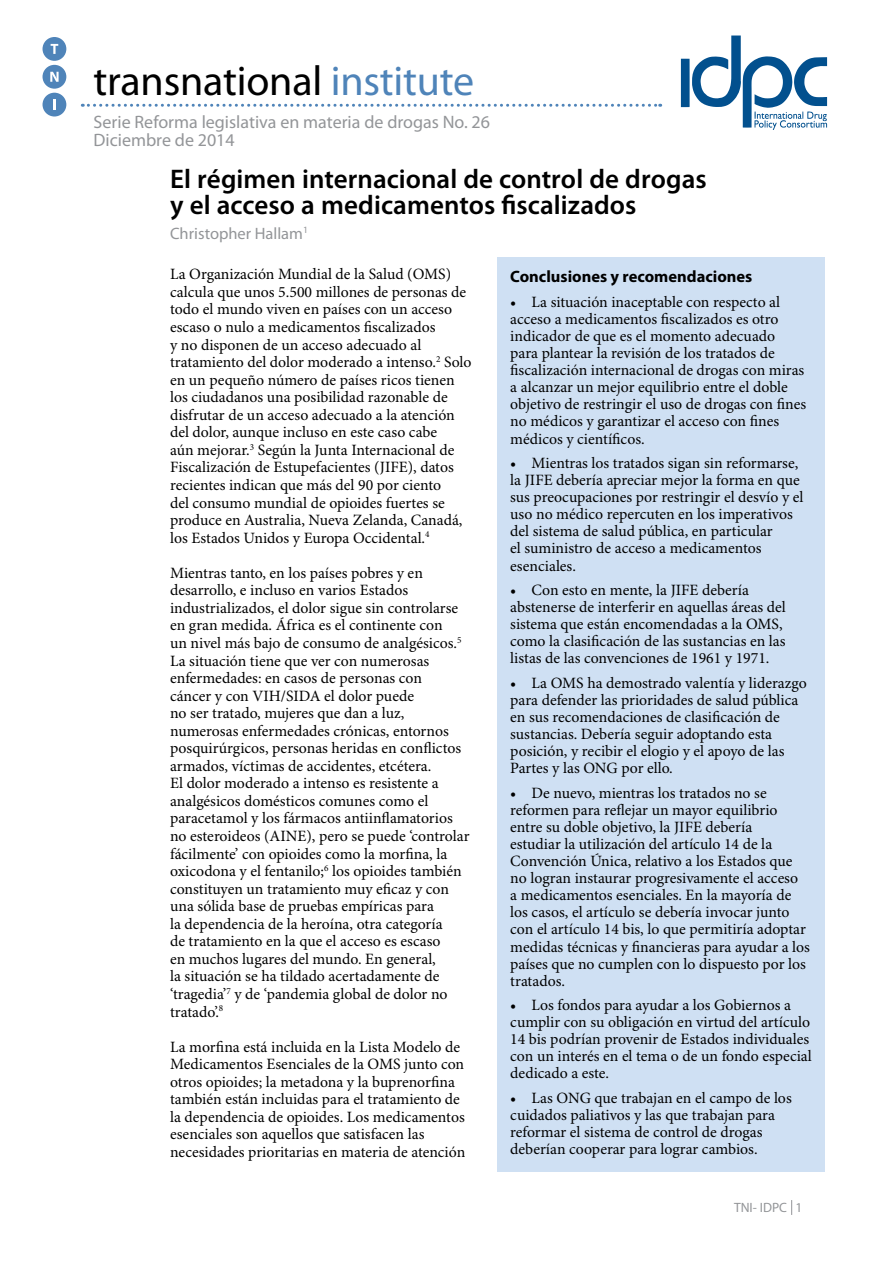
<style>
.page{position:relative;width:893px;height:1263px;background:#fff}
.page>*{position:absolute;margin:0;border:0;box-sizing:border-box;transform-origin:0 0}
.t1{font:42px "Myriad Pro";letter-spacing:-.005em;color:#000}
.t2{font:600 27px/25.5px "Myriad Pro";color:#000}
.t3{font:18px/18px "Myriad Pro";color:#939598}
.t4{font:700 16.5px "Myriad Pro";color:#000}
.t5{font:16.5px "Myriad Pro";color:#939598}
.t6{font:15.75px/17.5px "Minion Pro";color:#000}
.t7{font:13.5px "Myriad Pro";color:#939598}
.s1{color:#4f84b9}
</style>
<div class="page">
<div style="left:43px;top:37px;width:23px;height:24px;background:#4f84b9;border-radius:50%"></div>
<svg style="left:51px;top:44px;width:7px;height:10px"></svg>
<div style="left:43px;top:65px;width:23px;height:24px;background:#4f84b9;border-radius:50%"></div>
<svg style="left:50px;top:72px;width:9px;height:10px"></svg>
<div style="left:43px;top:93px;width:23px;height:24px;background:#4f84b9;border-radius:50%"></div>
<svg style="left:53px;top:100px;width:3px;height:10px"></svg>
<svg style="left:82px;top:104px;width:579px;height:3px"></svg>
<svg style="left:791px;top:1200px;width:1px;height:15px"></svg>
<div style="left:497px;top:257px;width:328px;height:914px;background:#cfe0f3"></div>
<svg style="left:681px;top:36px;width:146px;height:94px"></svg>
<h1 class="t1" style="left:94px;top:55px;width:382px">transnational <span class="s1">institute</span></h1>
<p class="t3" style="left:94px;top:112px;width:398px">Serie Reforma legislativa en materia de drogas No. 26<br>Diciembre de 2014</p>
<h2 class="t2" style="left:170px;top:166px;width:538px">El régimen internacional de control de drogas y el acceso a medicamentos fiscalizados</h2>
<p class="t5" style="left:170px;top:223px;width:139px">Christopher Hallam<sup>1</sup></p>
<p class="t4" style="left:510px;top:266px;width:244px">Conclusiones y recomendaciones</p>
<p class="t6" style="left:510px;top:294px;width:297px;line-height:17.1px">• La situación inaceptable con respecto al acceso a medicamentos fiscalizados es otro indicador de que es el momento adecuado para plantear la revisión de los tratados de fiscalización internacional de drogas con miras a alcanzar un mejor equilibrio entre el doble objetivo de restringir el uso de drogas con fines no médicos y garantizar el acceso con fines médicos y científicos.</p>
<p class="t6" style="left:510px;top:455px;width:295px;line-height:17.1px">• Mientras los tratados sigan sin reformarse, la JIFE debería apreciar mejor la forma en que sus preocupaciones por restringir el desvío y el uso no médico repercuten en los imperativos del sistema de salud pública, en particular<br>el suministro de acceso a medicamentos esenciales.</p>
<p class="t6" style="left:510px;top:582px;width:277px;line-height:17.1px">• Con esto en mente, la JIFE debería abstenerse de interferir en aquellas áreas del sistema que están encomendadas a la OMS, como la clasificación de las sustancias en las listas de las convenciones de 1961 y 1971.</p>
<p class="t6" style="left:510px;top:675px;width:298px;line-height:17.1px">• La OMS ha demostrado valentía y liderazgo para defender las prioridades de salud pública en sus recomendaciones de clasificación de sustancias. Debería seguir adoptando esta posición, y recibir el elogio y el apoyo de las Partes y las ONG por ello.</p>
<p class="t6" style="left:510px;top:785px;width:301px;line-height:17.1px">• De nuevo, mientras los tratados no se reformen para reflejar un mayor equilibrio entre su doble objetivo, la JIFE debería<br>estudiar la utilización del artículo 14 de la Convención Única, relativo a los Estados que no logran instaurar progresivamente el acceso<br>a medicamentos esenciales. En la mayoría de los casos, el artículo se debería invocar junto con el artículo 14 bis, lo que permitiría adoptar medidas técnicas y financieras para ayudar a los países que no cumplen con lo dispuesto por los tratados.</p>
<p class="t6" style="left:510px;top:997px;width:303px;line-height:17.1px">• Los fondos para ayudar a los Gobiernos a cumplir con su obligación en virtud del artículo 14 bis podrían provenir de Estados individuales con un interés en el tema o de un fondo especial dedicado a este.</p>
<p class="t6" style="left:510px;top:1090px;width:283px;line-height:17.1px">• Las ONG que trabajan en el campo de los cuidados paliativos y las que trabajan para reformar el sistema de control de drogas deberían cooperar para lograr cambios.</p>
<p class="t6" style="left:170px;top:266px;width:303px">La Organización Mundial de la Salud (OMS) calcula que unos 5.500 millones de personas de todo el mundo viven en países con un acceso escaso o nulo a medicamentos fiscalizados<br>y no disponen de un acceso adecuado al tratamiento del dolor moderado a intenso.<sup>2</sup> Solo en un pequeño número de países ricos tienen los ciudadanos una posibilidad razonable de disfrutar de un acceso adecuado a la atención del dolor, aunque incluso en este caso cabe<br>aún mejorar.<sup>3</sup> Según la Junta Internacional de Fiscalización de Estupefacientes (JIFE), datos recientes indican que más del 90 por ciento<br>del consumo mundial de opioides fuertes se produce en Australia, Nueva Zelanda, Canadá, los Estados Unidos y Europa Occidental.<sup>4</sup></p>
<p class="t6" style="left:170px;top:565px;width:301px">Mientras tanto, en los países pobres y en desarrollo, e incluso en varios Estados industrializados, el dolor sigue sin controlarse en gran medida. África es el continente con<br>un nivel más bajo de consumo de analgésicos.<sup>5<br></sup>La situación tiene que ver con numerosas enfermedades: en casos de personas con<br>cáncer y con VIH/SIDA el dolor puede<br>no ser tratado, mujeres que dan a luz, numerosas enfermedades crónicas, entornos posquirúrgicos, personas heridas en conflictos armados, víctimas de accidentes, etcétera.<br>El dolor moderado a intenso es resistente a analgésicos domésticos comunes como el paracetamol y los fármacos antiinflamatorios no esteroideos (AINE), pero se puede ‘controlar fácilmente’ con opioides como la morfina, la oxicodona y el fentanilo;<sup>6</sup> los opioides también constituyen un tratamiento muy eficaz y con una sólida base de pruebas empíricas para<br>la dependencia de la heroína, otra categoría<br>de tratamiento en la que el acceso es escaso<br>en muchos lugares del mundo. En general,<br>la situación se ha tildado acertadamente de ‘tragedia’<sup>7</sup> y de ‘pandemia global de dolor no tratado’.<sup>8</sup></p>
<p class="t6" style="left:170px;top:1038px;width:297px">La morfina está incluida en la Lista Modelo de Medicamentos Esenciales de la OMS junto con otros opioides; la metadona y la buprenorfina también están incluidas para el tratamiento de la dependencia de opioides. Los medicamentos esenciales son aquellos que satisfacen las necesidades prioritarias en materia de atención</p>
<p class="t7" style="left:734px;top:1199px;width:70px">TNI- IDPC 1</p>
</div>
